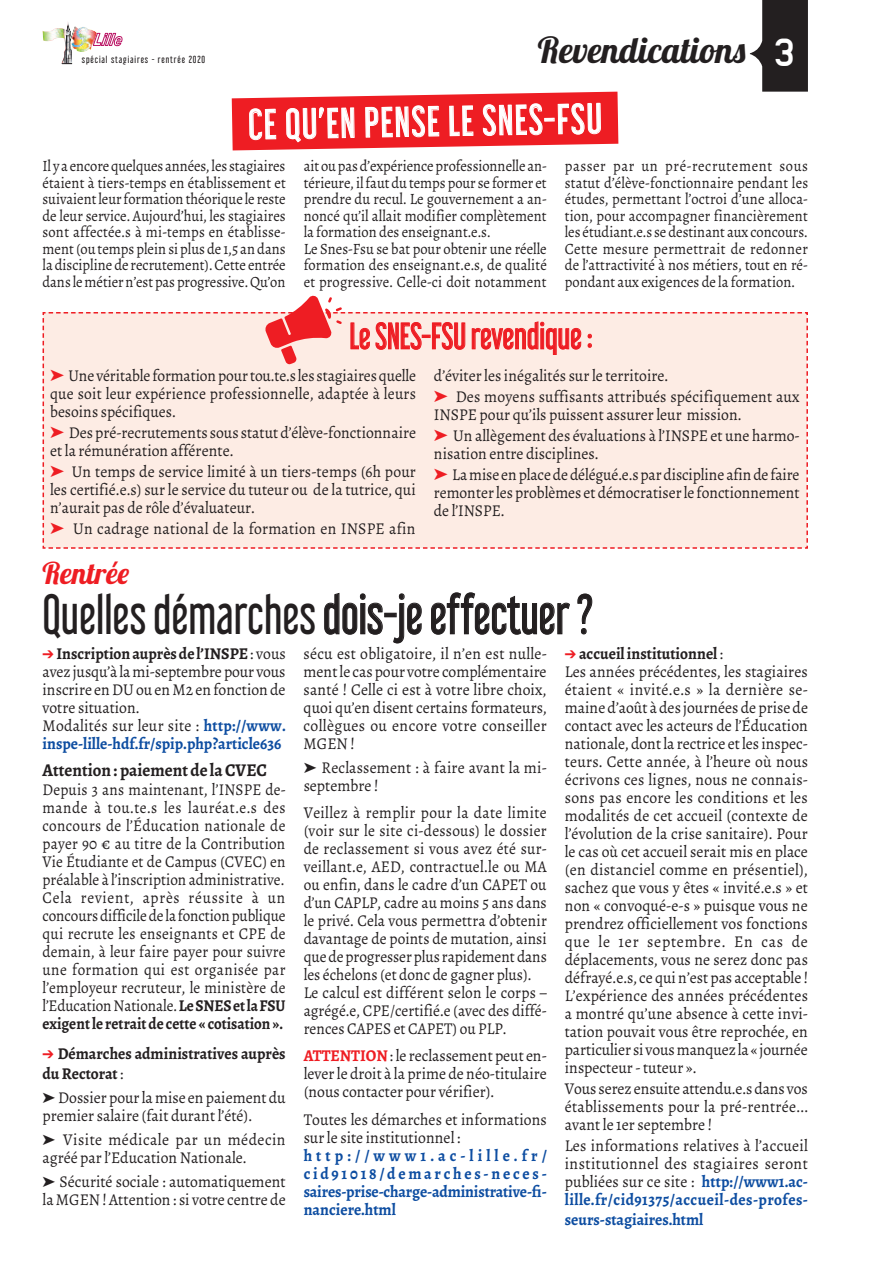
<style>
.page{position:relative;width:893px;height:1263px;background:#fff}
.page>*{position:absolute;margin:0;border:0;box-sizing:border-box;transform-origin:0 0}
.t1{font:49.5px "Libel Suit Rg";color:#231f20;scale:.92 1}
.t2{font:37.65px "Libel Suit Rg";color:#fff}
.t3{font:35.85px "Lobster 1.4";color:#231f20}
.t4{font:33px "Libel Suit Rg";color:#ee1d23;scale:.95 1}
.t5{font:30px "Lobster 1.4";color:#ee1d23}
.t6{font:700 18px "Alegreya";color:#231f20;scale:.95 1}
.t7{font:16.5px/18px "Alegreya";color:#231f20;scale:.95 1}
.t8{font:16.5px/18px "Alegreya";color:#231f20;text-align:justify;scale:.92 1}
.t9{font:16.5px/18px "Alegreya";color:#231f20;scale:.93 1}
.t10{font:16.5px/18px "Alegreya";color:#231f20;text-align:justify;scale:.94 1}
.t11{font:700 16.5px/18px "Alegreya";color:#0d4da1;text-align:justify;scale:.95 1}
.t12{font:16.5px/18px "Alegreya";letter-spacing:.03em;color:#231f20;scale:.95 1}
.t13{font:700 16.5px/19.5px "Alegreya";color:#231f20;scale:.95 1}
.t14{font:15.75px/16.5px "Alegreya";color:#231f20;text-align:justify;scale:.92 1}
.t15{font:9px "Libel Suit Rg";letter-spacing:.1em;color:#231f20}
.s1{font-family:"Lastwaerkbold";font-size:39px;color:#fff}
.s2{color:#ee1d23}
.s3{font-weight:700}
.s4{font-weight:700;color:#0d4da1}
.s5{font-weight:400}
.s6{font-weight:700;color:#ee1d23}
</style>
<div class="page">
<svg style="left:750px;top:0;width:58px;height:92px"></svg>
<svg style="left:232px;top:91px;width:386px;height:60px;background:#f15156"></svg>
<img style="left:42px;top:22px;width:55px;height:42px">
<svg style="left:93px;top:33px;width:29px;height:13px"></svg>
<svg style="left:43px;top:295px;width:765px;height:254px;background:#fce7e0"></svg>
<svg style="left:324px;top:592px;width:59px;height:43px"></svg>
<div style="left:384px;top:613px;width:13px;height:4px;border:1px solid #231f20"></div>
<svg style="left:393px;top:593px;width:29px;height:51px"></svg>
<svg style="left:431px;top:592px;width:139px;height:43px"></svg>
<svg style="left:577px;top:593px;width:16px;height:42px"></svg>
<p class="t15" style="left:82px;top:53px;width:125px">spécial stagiaires - rentrée 2020</p>
<h3 class="t3" style="left:538px;top:27px;width:258px">Revendications <span class="s1">3</span></h3>
<h2 class="t2" style="left:248px;top:94px;width:355px;rotate:-1deg">CE QU’EN PENSE LE SNES-FSU</h2>
<p class="t14" style="left:43px;top:158px;width:266px">Il y a encore quelques années, les stagiaires étaient à tiers-temps en établissement et suivaient leur formation théorique le reste de leur service. Aujourd’hui, les stagiaires sont affectée.s à mi-temps en établisse&shy;ment (ou temps plein si plus de 1,5 an dans la discipline de recrutement). Cette entrée dans le métier n’est pas progressive. Qu’on</p>
<p class="t14" style="left:304px;top:158px;width:266px;text-align:left">ait ou pas d’expérience professionnelle an&shy;térieure, il faut du temps pour se former et prendre du recul. Le gouvernement a an&shy;noncé qu’il allait modifier complètement la formation des enseignant.e.s.<br>Le Snes-Fsu se bat pour obtenir une réelle formation des enseignant.e.s, de qualité et progressive. Celle-ci doit notamment</p>
<p class="t14" style="left:565px;top:158px;width:266px">passer par un pré-recrutement sous statut d’élève-fonctionnaire pendant les études, permettant l’octroi d’une alloca&shy;tion, pour accompagner financièrement les étudiant.e.s se destinant aux concours.<br>Cette mesure permettrait de redonner de l’attractivité à nos métiers, tout en ré&shy;pondant aux exigences de la formation.</p>
<h3 class="t4" style="left:350px;top:309px;width:258px">Le SNES-FSU revendique :</h3>
<p class="t10" style="left:50px;top:366px;width:391px"><span class="s2">➤</span> Une véritable formation pour tou.te.s les stagiaires quelle que soit leur expérience professionnelle, adaptée à leurs besoins spécifiques.</p>
<p class="t7" style="left:50px;top:423px;width:387px"><span class="s2">➤</span> Des pré-recrutements sous statut d’élève-fonctionnaire et la rémunération afférente.</p>
<p class="t7" style="left:50px;top:462px;width:387px;text-align:justify"><span class="s2">➤</span> Un temps de service limité à un tiers-temps (6h pour les certifié.e.s) sur le service du tuteur ou de la tutrice, qui n’aurait pas de rôle d’évaluateur.</p>
<p class="t7" style="left:50px;top:519px;width:386px"><span class="s2">➤</span> Un cadrage national de la formation en INSPE afin</p>
<p class="t7" style="left:434px;top:365px;width:387px;line-height:21px">d’éviter les inégalités sur le territoire.<br><span class="s2">➤</span> Des moyens suffisants attribués spécifiquement aux</p>
<p class="t7" style="left:434px;top:404px;width:386px;line-height:21px">INSPE pour qu’ils puissent assurer leur mission.<br><span class="s2">➤</span> Un allègement des évaluations à l’INSPE et une harmo-</p>
<p class="t7" style="left:434px;top:443px;width:386px;line-height:21px">nisation entre disciplines.<br><span class="s2">➤</span> La mise en place de délégué.e.s par discipline afin de faire</p>
<p class="t10" style="left:434px;top:483px;width:391px">remonter les problèmes et démocratiser le fonctionnement de l’INSPE.</p>
<h3 class="t5" style="left:43px;top:554px;width:88px">Rentrée</h3>
<h1 class="t1" style="left:43px;top:574px;width:600px">Quelles démarches dois-je effectuer ?</h1>
<p class="t7" style="left:43px;top:644px;width:258px"><span class="s2">➔</span> <span class="s3">Inscription auprès de l’INSPE</span> : vous avez jusqu’à la mi-septembre pour vous inscrire en DU ou en M2 en fonction de votre situation.<br>Modalités sur leur site : <span class="s4">http://www. inspe-lille-hdf.fr/spip.php?article636</span></p>
<p class="t6" style="left:43px;top:758px;width:238px">Attention : paiement de la CVEC</p>
<p class="t8" style="left:43px;top:781px;width:266px">Depuis 3 ans maintenant, l’INSPE de&shy;mande à tou.te.s les lauréat.e.s des concours de l’Éducation nationale de payer 90 € au titre de la Contribution Vie Étudiante et de Campus (CVEC) en préalable à l’inscription administrative.<br>Cela revient, après réussite à un concours difficile de la fonction publique qui recrute les enseignants et CPE de demain, à leur faire payer pour suivre une formation qui est organisée par l’employeur recruteur, le ministère de l’Education Nationale. <span class="s3">Le SNES et la FSU exigent le retrait de cette « cotisation ».</span></p>
<p class="t13" style="left:43px;top:1044px;width:257px"><span class="s2">➔</span> Démarches administratives auprès du Rectorat <span class="s5">:</span></p>
<p class="t7" style="left:43px;top:1088px;width:257px">➤ Dossier pour la mise en paiement du premier salaire (fait durant l’été).</p>
<p class="t12" style="left:43px;top:1130px;width:258px">➤ Visite médicale par un médecin agréé par l’Education Nationale.</p>
<p class="t7" style="left:43px;top:1172px;width:257px">➤ Sécurité sociale : automatiquement la MGEN ! Attention : si votre centre de</p>
<p class="t7" style="left:304px;top:644px;width:257px;text-align:justify">sécu est obligatoire, il n’en est nulle&shy;ment le cas pour votre complémentaire santé ! Celle ci est à votre libre choix, quoi qu’en disent certains formateurs, collègues ou encore votre conseiller MGEN !</p>
<p class="t7" style="left:304px;top:758px;width:257px">➤ Reclassement : à faire avant la mi&shy;septembre !</p>
<p class="t9" style="left:304px;top:803px;width:263px">Veillez à remplir pour la date limite (voir sur le site ci-dessous) le dossier de reclassement si vous avez été sur&shy;veillant.e, AED, contractuel.le ou MA ou enfin, dans le cadre d’un CAPET ou d’un CAPLP, cadre au moins 5 ans dans le privé. Cela vous permettra d’obtenir davantage de points de mutation, ainsi que de progresser plus rapidement dans les échelons (et donc de gagner plus).<br>Le calcul est différent selon le corps – agrégé.e, CPE/certifié.e (avec des diffé&shy;rences CAPES et CAPET) ou PLP.</p>
<p class="t7" style="left:304px;top:1046px;width:257px;text-align:justify"><span class="s6">ATTENTION</span> : le reclassement peut en&shy;lever le droit à la prime de néo-titulaire (nous contacter pour vérifier).</p>
<p class="t7" style="left:304px;top:1111px;width:257px">Toutes les démarches et informations sur le site institutionnel :</p>
<p class="t11" style="left:304px;top:1147px;width:257px">http://www1.ac-lille.fr/ cid91018/demarches-neces&shy;saires-prise-charge-administrative-fi&shy;nanciere.html</p>
<p class="t7" style="left:565px;top:644px;width:258px"><span class="s2">➔</span> <span class="s3">accueil institutionnel</span> :<br>Les années précédentes, les stagiaires étaient « invité.e.s » la dernière se&shy;maine d’août à des journées de prise de contact avec les acteurs de l’Éducation nationale, dont la rectrice et les inspec&shy;teurs. Cette année, à l’heure où nous écrivons ces lignes, nous ne connais&shy;sons pas encore les conditions et les modalités de cet accueil (contexte de l’évolution de la crise sanitaire). Pour le cas où cet accueil serait mis en place (en distanciel comme en présentiel), sachez que vous y êtes « invité.e.s » et non « convoqué-e-s » puisque vous ne prendrez officiellement vos fonctions que le 1er septembre. En cas de déplacements, vous ne serez donc pas défrayé.e.s, ce qui n’est pas acceptable !<br>L’expérience des années précédentes a montré qu’une absence à cette invi&shy;tation pouvait vous être reprochée, en particulier si vous manquez la « journée inspecteur - tuteur ».</p>
<p class="t7" style="left:565px;top:1079px;width:258px;text-align:justify">Vous serez ensuite attendu.e.s dans vos établissements pour la pré-rentrée... avant le 1er septembre !</p>
<p class="t7" style="left:565px;top:1136px;width:258px;text-align:justify">Les informations relatives à l’accueil institutionnel des stagiaires seront publiées sur ce site : <span class="s4">http://www1.ac&shy;lille.fr/cid91375/accueil-des-profes-</span></p>
<p class="t11" style="left:565px;top:1210px;width:147px">seurs-stagiaires.html</p>
</div>
